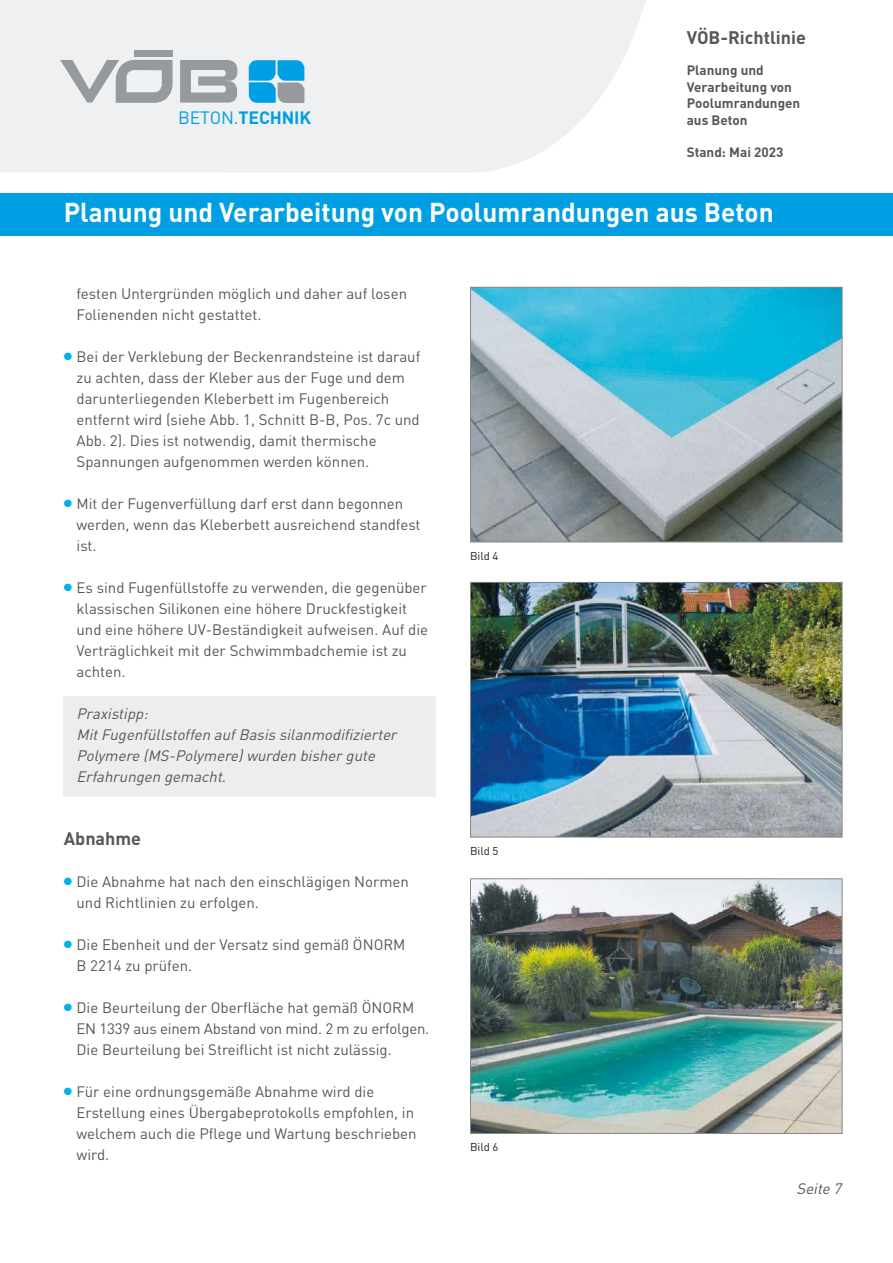
<style>
.page{position:relative;width:893px;height:1263px;background:#fff}
.page>*{position:absolute;margin:0;border:0;box-sizing:border-box;transform-origin:0 0}
.t1{font:700 27px "DINOT";color:#fff}
.t2{font:700 18px "DINOT";color:#575756}
.t3{font:700 17.7px "DINOT";letter-spacing:-.01em;color:#009fe3}
.t4{font:15px/21px "DINOT";color:#575756}
.t5{font:italic 15px/21px "DINOT";color:#575756}
.t6{font:700 13.5px/16.5px "DINOT";color:#575756}
.t7{font:11.25px "DINOT";color:#1d1d1b}
.s1{font-weight:400}
.s2{color:#00b1eb}
</style>
<div class="page">
<div style="left:64px;top:696px;width:372px;height:100px;background:#ededed"></div>
<svg style="left:0;top:0;width:646px;height:173px;fill:#eff0f1"></svg>
<div style="left:134px;top:51px;width:38px;height:6px;background:#979a9c"></div>
<svg style="left:180px;top:60px;width:59px;height:43px"></svg>
<svg style="left:60px;top:60px;width:113px;height:43px"></svg>
<svg style="left:249px;top:60px;width:55px;height:43px;background:#3ea8d5"></svg>
<div style="left:0;top:193px;width:893px;height:43px;background:#009fe3"></div>
<img style="left:472px;top:289px;width:368px;height:251px">
<div style="left:470px;top:287px;width:372px;height:255px;border:1px solid #878787"></div>
<img style="left:472px;top:584px;width:368px;height:251px">
<div style="left:470px;top:582px;width:372px;height:255px;border:1px solid #878787"></div>
<img style="left:472px;top:880px;width:368px;height:252px">
<div style="left:470px;top:878px;width:372px;height:256px;border:1px solid #878787"></div>
<p class="t3" style="left:178px;top:111px;width:134px"><span class="s1">BETON.</span>TECHNIK</p>
<p class="t2" style="left:687px;top:31px;width:121px">VÖB-Richtlinie</p>
<p class="t6" style="left:687px;top:63px;width:115px">Planung und<br>Verarbeitung von<br>Poolumrandungen aus Beton</p>
<p class="t6" style="left:687px;top:145px;width:98px">Stand: Mai 2023</p>
<h1 class="t1" style="left:64px;top:203px;width:712px">Planung und Verarbeitung von Poolumrandungen aus Beton</h1>
<p class="t4" style="left:77px;top:284px;width:332px">festen Untergründen möglich und daher auf losen<br>Folienenden nicht gestattet.</p>
<p class="t4" style="left:77px;top:347px;width:345px;text-indent:-13px"><span class="s2">●</span> Bei der Verklebung der Beckenrandsteine ist darauf zu achten, dass der Kleber aus der Fuge und dem darunterliegenden Kleberbett im Fugenbereich entfernt wird (siehe Abb. 1, Schnitt B-B, Pos. 7c und Abb. 2). Dies ist notwendig, damit thermische Spannungen aufgenommen werden können.</p>
<p class="t4" style="left:77px;top:494px;width:346px;text-indent:-13px"><span class="s2">●</span> Mit der Fugenverfüllung darf erst dann begonnen werden, wenn das Kleberbett ausreichend standfest ist.</p>
<p class="t4" style="left:77px;top:578px;width:353px;text-indent:-13px"><span class="s2">●</span> Es sind Fugenfüllstoffe zu verwenden, die gegenüber klassischen Silikonen eine höhere Druckfestigkeit und eine höhere UV-Beständigkeit aufweisen. Auf die Verträglichkeit mit der Schwimmbadchemie ist zu achten.</p>
<p class="t5" style="left:77px;top:704px;width:325px">Praxistipp:<br>MitFugenfüllstoffen aufBasis silanmodifizierter Polymere (MS-Polymere)wurden bisher gute Erfahrungen gemacht.</p>
<p class="t2" style="left:64px;top:832px;width:79px">Abnahme</p>
<p class="t4" style="left:77px;top:872px;width:334px;text-indent:-13px"><span class="s2">●</span> Die Abnahme hat nach den einschlägigen Normen und Richtlinien zu erfolgen.</p>
<p class="t4" style="left:77px;top:935px;width:330px;text-indent:-13px"><span class="s2">●</span> Die Ebenheit und der Versatz sind gemäß ÖNORM<br>B 2214 zu prüfen.</p>
<p class="t4" style="left:77px;top:998px;width:354px;text-indent:-13px"><span class="s2">●</span> Die Beurteilung der Oberfläche hat gemäß ÖNORM<br>EN 1339 aus einem Abstand von mind. 2 m zu erfolgen.<br>Die Beurteilung bei Streiflicht ist nicht zulässig.</p>
<p class="t4" style="left:77px;top:1082px;width:342px;text-indent:-13px"><span class="s2">●</span> Für eine ordnungsgemäße Abnahme wird die Erstellung eines Übergabeprotokolls empfohlen, in welchem auch die Pflege und Wartung beschrieben wird.</p>
<p class="t7" style="left:470px;top:551px;width:30px">Bild 4</p>
<p class="t7" style="left:470px;top:847px;width:30px">Bild 5</p>
<p class="t7" style="left:470px;top:1143px;width:30px">Bild 6</p>
<p class="t5" style="left:796px;top:1179px;width:49px">Seite 7</p>
</div>
